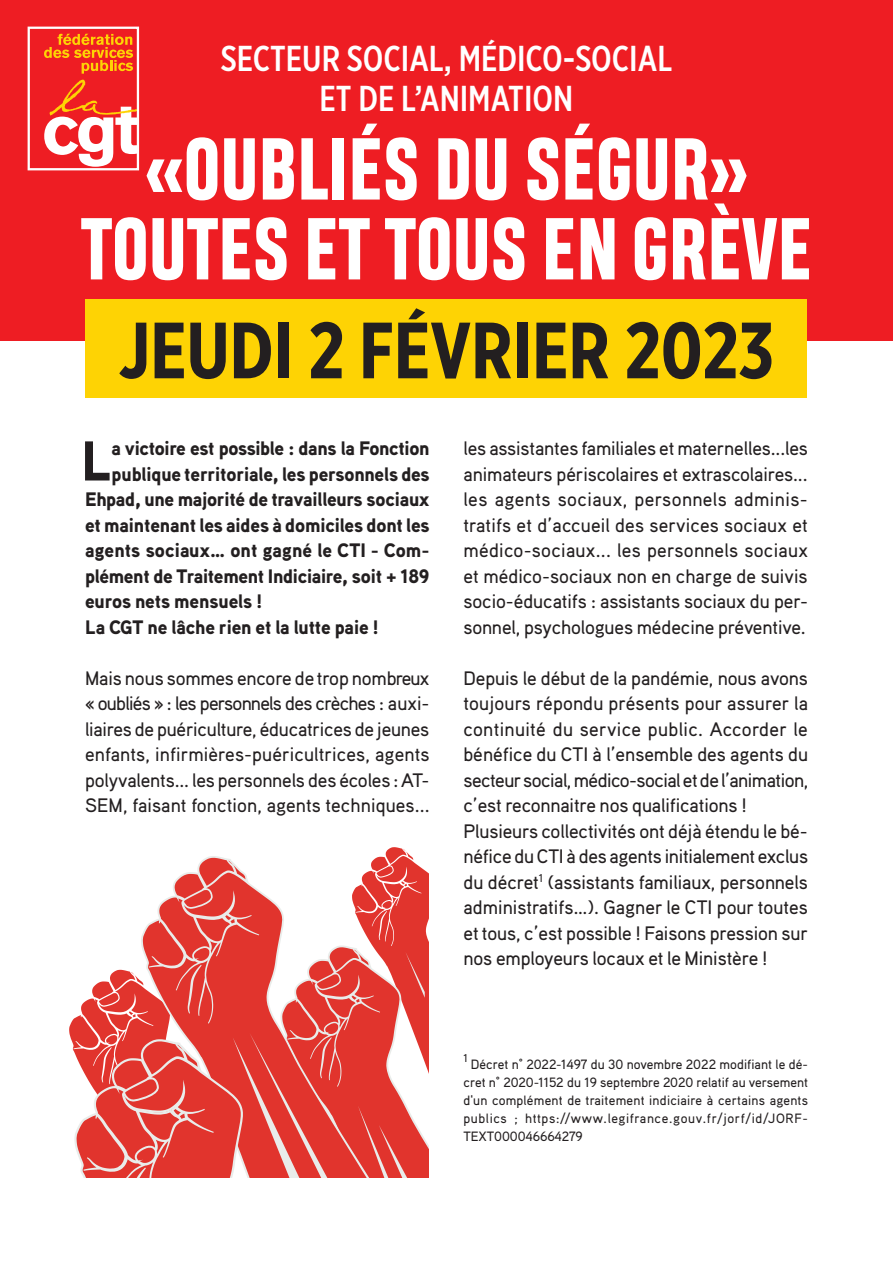
<style>
.page{position:relative;width:893px;height:1263px;background:#fff}
.page>*{position:absolute;margin:0;border:0;box-sizing:border-box;transform-origin:0 0}
.t1{font:800 82.5px/79.8px "Heading Pro Trial";color:#fff;text-align:center}
.t2{font:700 79.5px "Gotham X Narrow";color:#231f20}
.t3{font:900 56.1px "Aaux Pro";color:#231f20}
.t4{font:500 36px/39.3px "Gotham X Narrow";color:#fff;text-align:center}
.t5{font:500 19.5px/25.5px "Aaux Pro";letter-spacing:-.005em;color:#231f20;text-align:justify}
.t6{font:900 19.5px "Aaux Pro";letter-spacing:-.01em;color:#231f20}
.t7{font:500 13.5px/18px "Aaux Pro";letter-spacing:.045em;color:#231f20;text-align:justify}
.t8{font:500 11.4px "Aaux Pro";color:#231f20}
</style>
<div class="page">
<div style="left:0;top:0;width:893px;height:340px;background:#ee1d23"></div>
<div style="left:86px;top:299px;width:721px;height:99px;background:#fed304"></div>
<svg style="left:44px;top:80px;width:92px;height:87px"></svg>
<svg style="left:44px;top:34px;width:89px;height:40px"></svg>
<div style="left:28px;top:27px;width:111px;height:143px;border:2px solid #fff"></div>
<svg style="left:69px;top:847px;width:360px;height:331px"></svg>
<h3 class="t4" style="left:221px;top:39px;width:453px">SECTEUR SOCIAL, MÉDICO-SOCIAL<br>ET DE L’ANIMATION</h3>
<h1 class="t1" style="left:81px;top:138px;width:733px">«OUBLIÉS DU SÉGUR»<br>TOUTES ET TOUS EN GRÈVE</h1>
<h2 class="t2" style="left:119px;top:301px;width:657px">JEUDI 2 FÉVRIER 2023</h2>
<h3 class="t3" style="left:81px;top:425px;width:32px">L</h3>
<p class="t6" style="left:112px;top:436px;width:319px">a victoire est possible : dans la Fonction</p>
<p class="t6" style="left:112px;top:461px;width:320px">publique territoriale, les personnels des</p>
<p class="t6" style="left:85px;top:487px;width:346px">Ehpad, une majorité de travailleurs sociaux</p>
<p class="t6" style="left:85px;top:512px;width:346px">et maintenant les aides à domiciles dont les</p>
<p class="t6" style="left:85px;top:538px;width:346px">agents sociaux… ont gagné le CTI - Com-</p>
<p class="t6" style="left:85px;top:563px;width:346px">plément de Traitement Indiciaire, soit + 189</p>
<p class="t6" style="left:85px;top:589px;width:179px">euros nets mensuels !</p>
<p class="t6" style="left:85px;top:614px;width:295px">La CGT ne lâche rien et la lutte paie !</p>
<p class="t5" style="left:85px;top:664px;width:346px">Mais nous sommes encore de trop nombreux « oubliés » : les personnels des crèches : auxi&shy;liaires de puériculture, éducatrices de jeunes enfants, infirmières-puéricultrices, agents polyvalents... les personnels des écoles : AT-SEM, faisant fonction, agents techniques...</p>
<p class="t5" style="left:463px;top:435px;width:346px">les assistantes familiales et maternelles...les animateurs périscolaires et extrascolaires... les agents sociaux, personnels adminis&shy;tratifs et d’accueil des services sociaux et médico-sociaux... les personnels sociaux et médico-sociaux non en charge de suivis socio-éducatifs : assistants sociaux du per&shy;sonnel, psychologues médecine préventive.</p>
<p class="t5" style="left:463px;top:664px;width:346px;text-align:left">Depuis le début de la pandémie, nous avons toujours répondu présents pour assurer la continuité du service public. Accorder le bénéfice du CTI à l’ensemble des agents du secteur social, médico-social et de l’animation, c’est reconnaitre nos qualifications !<br>Plusieurs collectivités ont déjà étendu le bé&shy;néfice du CTI à des agents initialement exclus du décret<sup>1</sup> (assistants familiaux, personnels administratifs…). Gagner le CTI pour toutes et tous, c’est possible ! Faisons pression sur nos employeurs locaux et le Ministère !</p>
<p class="t8" style="left:463px;top:1051px;width:6px">1</p>
<p class="t7" style="left:463px;top:1054px;width:346px;text-indent:7px">Décret n° 2022-1497 du 30 novembre 2022 modifiant le dé&shy;cret n° 2020-1152 du 19 septembre 2020 relatif au versement d'un complément de traitement indiciaire à certains agents publics ; https://www.legifrance.gouv.fr/jorf/id/JORF-TEXT000046664279</p>
</div>
